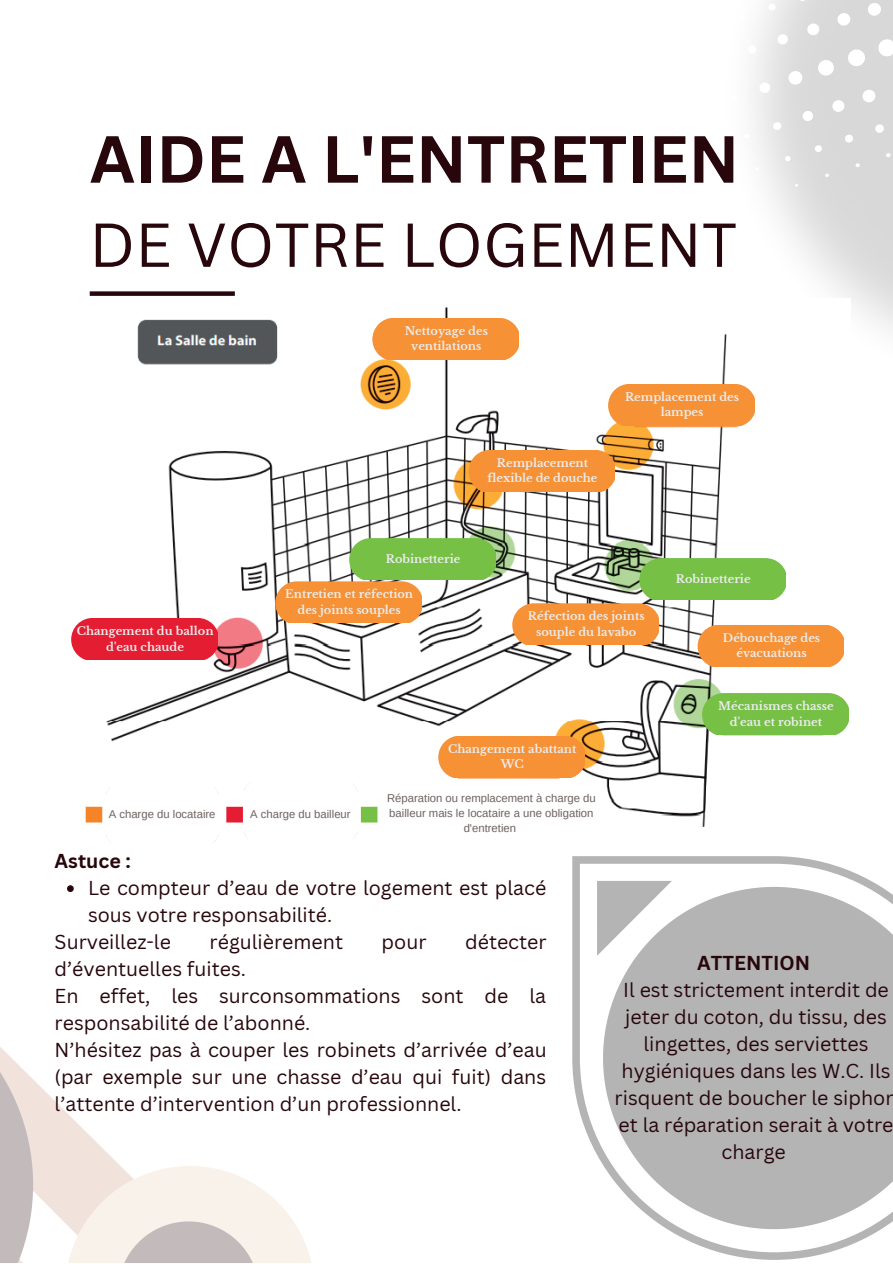
<style>
.page{position:relative;width:893px;height:1264px;background:#fff}
.page>*{position:absolute;margin:0;border:0;box-sizing:border-box;transform-origin:0 0}
.t1{font:700 65.1px "Canva Sans";color:#27060c}
.t2{font:60.6px "Canva Sans";color:#27060c}
.t3{font:19.65px/27px "Canva Sans";color:#27060c}
.t4{font:700 19.65px "Canva Sans";color:#27060c}
.t5{font:700 11.25px/15.8px "Libre Baskerville";color:#ebebeb;text-align:center}
.t6{font:11.25px/15px "Arimo";color:#6e6160;text-align:center}
</style>
<div class="page">
<svg style="left:757px;top:81px;width:14px;height:13px"></svg>
<svg style="left:786px;top:69px;width:18px;height:17px"></svg>
<svg style="left:815px;top:58px;width:21px;height:20px"></svg>
<svg style="left:845px;top:47px;width:22px;height:21px"></svg>
<svg style="left:876px;top:37px;width:16px;height:22px"></svg>
<svg style="left:776px;top:33px;width:13px;height:13px"></svg>
<svg style="left:805px;top:22px;width:15px;height:15px"></svg>
<svg style="left:835px;top:11px;width:16px;height:16px"></svg>
<svg style="left:866px;top:1px;width:16px;height:16px"></svg>
<svg style="left:767px;top:3px;width:9px;height:8px"></svg>
<svg style="left:797px;top:0;width:10px;height:2px"></svg>
<svg style="left:855px;top:163px;width:5px;height:5px"></svg>
<svg style="left:885px;top:152px;width:6px;height:6px"></svg>
<svg style="left:784px;top:155px;width:7px;height:7px"></svg>
<svg style="left:813px;top:144px;width:9px;height:9px"></svg>
<svg style="left:843px;top:134px;width:11px;height:9px"></svg>
<svg style="left:874px;top:123px;width:11px;height:11px"></svg>
<svg style="left:772px;top:121px;width:10px;height:10px"></svg>
<svg style="left:801px;top:109px;width:13px;height:13px"></svg>
<svg style="left:830px;top:99px;width:15px;height:14px"></svg>
<svg style="left:860px;top:88px;width:17px;height:16px"></svg>
<svg style="left:891px;top:78px;width:1px;height:16px"></svg>
<svg style="left:33px;top:842px;width:86px;height:381px"></svg>
<svg style="left:65px;top:1165px;width:246px;height:97px"></svg>
<svg style="left:0;top:1047px;width:33px;height:215px;background:#d4cbca"></svg>
<div style="left:90px;top:291px;width:145px;height:5px;background:#27060c"></div>
<img style="left:83px;top:307px;width:766px;height:526px">
<svg style="left:572px;top:856px;width:320px;height:403px;fill:#b4b4b4"></svg>
<div style="left:381px;top:805px;width:193px;height:37px;background:#fff"></div>
<div style="left:547px;top:802px;width:54px;height:24px;background:#fff"></div>
<svg style="left:438px;top:735px;width:146px;height:42px;background:#f5963f"></svg>
<div style="left:608px;top:384px;width:146px;height:41px;background:#f69135"></div>
<div style="left:468px;top:450px;width:147px;height:41px;background:#f69135"></div>
<div style="left:372px;top:318px;width:147px;height:41px;background:#f69135"></div>
<div style="left:71px;top:618px;width:146px;height:41px;background:#e41d32"></div>
<svg style="left:275px;top:538px;width:220px;height:85px"></svg>
<svg style="left:512px;top:558px;width:332px;height:108px"></svg>
<div style="left:702px;top:693px;width:146px;height:42px;background:#76c046"></div>
<img style="left:105px;top:787px;width:114px;height:54px">
<svg style="left:67px;top:885px;width:7px;height:7px"></svg>
<img style="left:244px;top:783px;width:113px;height:55px">
<h1 class="t1" style="left:90px;top:113px;width:651px">AIDE A L'ENTRETIEN</h1>
<h2 class="t2" style="left:89px;top:202px;width:649px">DE VOTRE LOGEMENT</h2>
<p class="t5" style="left:77px;top:623px;width:138px">Changement du ballon d'eau chaude</p>
<p class="t5" style="left:404px;top:323px;width:85px">Nettoyage des ventilations</p>
<p class="t5" style="left:487px;top:455px;width:112px">Remplacement flexible de douche</p>
<p class="t5" style="left:625px;top:389px;width:115px">Remplacement des lampes</p>
<p class="t5" style="left:386px;top:551px;width:76px">Robinetterie</p>
<p class="t5" style="left:675px;top:571px;width:76px">Robinetterie</p>
<p class="t5" style="left:285px;top:586px;width:129px">Entretien et réfection des joints souples</p>
<p class="t5" style="left:528px;top:608px;width:118px">Réfection des joints souple du lavabo</p>
<p class="t5" style="left:448px;top:740px;width:130px">Changement abattant<br>WC</p>
<p class="t5" style="left:723px;top:629px;width:99px">Débouchage des évacuations</p>
<p class="t5" style="left:718px;top:698px;width:117px">Mécanismes chasse d'eau et robinet</p>
<p class="t6" style="left:109px;top:806px;width:108px">A charge du locataire</p>
<p class="t6" style="left:250px;top:806px;width:102px">A charge du bailleur</p>
<p class="t4" style="left:55px;top:847px;width:78px">Astuce :</p>
<p class="t6" style="left:387px;top:790px;width:210px">Réparation ou remplacement à charge du bailleur mais le locataire a une obligation d'entretien</p>
<p class="t3" style="left:88px;top:874px;width:460px">Le compteur d’eau de votre logement est placé sous votre responsabilité.</p>
<p class="t3" style="left:55px;top:928px;width:118px">Surveillez-le</p>
<p class="t3" style="left:209px;top:928px;width:135px">régulièrement</p>
<p class="t3" style="left:381px;top:928px;width:46px">pour</p>
<p class="t3" style="left:465px;top:928px;width:83px">détecter</p>
<p class="t3" style="left:55px;top:955px;width:493px">d’éventuelles fuites.<br>En effet, les surconsommations sont de la responsabilité de l’abonné.<br>N’hésitez pas à couper les robinets d’arrivée d’eau (par exemple sur une chasse d’eau qui fuit) dans l’attente d’intervention d’un professionnel.</p>
<p class="t4" style="left:697px;top:949px;width:114px">ATTENTION</p>
<p class="t3" style="left:614px;top:975px;width:284px;text-align:center">Il est strictement interdit de jeter du coton, du tissu, des lingettes, des serviettes hygiéniques dans les W.C. Ils risquent de boucher le siphon et la réparation serait à votre charge</p>
</div>
